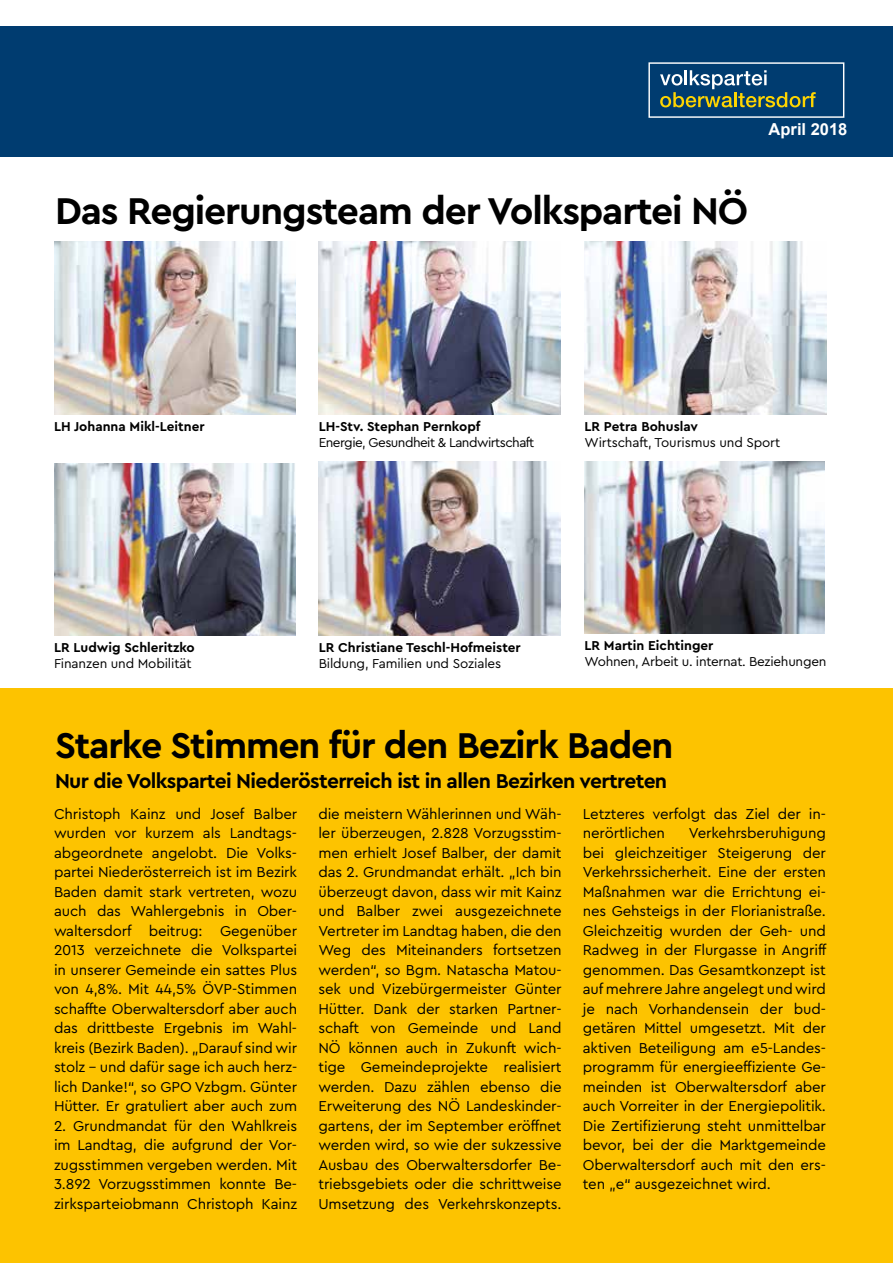
<style>
.page{position:relative;width:893px;height:1263px;background:#fff}
.page>*{position:absolute;margin:0;border:0;box-sizing:border-box;transform-origin:0 0}
.t1{font:700 39px "Cera PRO";letter-spacing:-.03em;color:#000}
.t2{font:700 37.5px "Cera PRO";letter-spacing:-.03em;color:#000}
.t3{font:700 21px "Cera PRO";letter-spacing:-.03em;color:#000}
.t4{font:700 16.5px "Arial";color:#fff}
.t5{font:15px/19.5px "Cera PRO";letter-spacing:-.01em;color:#000;text-align:justify}
.t6{font:700 13.5px "Cera PRO";color:#000}
.t7{font:13.5px "Cera PRO";letter-spacing:-.015em;color:#000}
.t8{font:13.5px "Cera PRO";letter-spacing:-.04em;color:#000}
</style>
<div class="page">
<div style="left:0;top:27px;width:893px;height:130px;background:#003c70"></div>
<svg style="left:660px;top:70px;width:156px;height:37px"></svg>
<div style="left:648px;top:62px;width:196px;height:56px;border:1px solid #fff"></div>
<img style="left:54px;top:241px;width:242px;height:173px">
<img style="left:584px;top:241px;width:242px;height:174px">
<img style="left:319px;top:241px;width:241px;height:173px">
<img style="left:54px;top:464px;width:242px;height:171px">
<img style="left:584px;top:461px;width:241px;height:173px">
<img style="left:319px;top:461px;width:241px;height:174px">
<div style="left:0;top:689px;width:893px;height:574px;background:#fdc300"></div>
<h1 class="t1" style="left:55px;top:185px;width:694px">Das Regierungsteam der Volkspartei NÖ</h1>
<p class="t4" style="left:769px;top:118px;width:80px">April 2018</p>
<p class="t6" style="left:54px;top:417px;width:152px">LH Johanna Mikl-Leitner</p>
<p class="t6" style="left:319px;top:417px;width:163px">LH-Stv. Stephan Pernkopf</p>
<p class="t8" style="left:319px;top:433px;width:217px">Energie, Gesundheit &amp; Landwirtschaft</p>
<p class="t6" style="left:584px;top:417px;width:115px">LR Petra Bohuslav</p>
<p class="t7" style="left:584px;top:433px;width:197px">Wirtschaft, Tourismus und Sport</p>
<p class="t6" style="left:54px;top:638px;width:142px">LR Ludwig Schleritzko</p>
<p class="t7" style="left:54px;top:654px;width:139px">Finanzen und Mobilität</p>
<p class="t6" style="left:319px;top:638px;width:204px">LR Christiane Teschl-Hofmeister</p>
<p class="t7" style="left:319px;top:654px;width:184px">Bildung, Familien und Soziales</p>
<p class="t6" style="left:584px;top:636px;width:131px">LR Martin Eichtinger</p>
<p class="t7" style="left:584px;top:652px;width:243px">Wohnen, Arbeit u. internat. Beziehungen</p>
<h2 class="t2" style="left:55px;top:720px;width:620px">Starke Stimmen für den Bezirk Baden</h2>
<h3 class="t3" style="left:55px;top:767px;width:614px">Nur die Volkspartei Niederösterreich ist in allen Bezirken vertreten</h3>
<p class="t5" style="left:54px;top:803px;width:245px">Christoph Kainz und Josef Balber wurden vor kurzem als Landtags&shy;abgeordnete angelobt. Die Volks&shy;partei Niederösterreich ist im Bezirk Baden damit stark vertreten, wozu auch das Wahlergebnis in Ober&shy;waltersdorf beitrug: Gegenüber 2013 verzeichnete die Volkspartei in unserer Gemeinde ein sattes Plus von 4,8%. Mit 44,5% ÖVP-Stimmen schaffte Oberwaltersdorf aber auch das drittbeste Ergebnis im Wahl&shy;kreis (Bezirk Baden). „Darauf sind wir stolz – und dafür sage ich auch herz&shy;lich Danke!“, so GPO Vzbgm. Günter Hütter. Er gratuliert aber auch zum</p>
<p class="t5" style="left:54px;top:1115px;width:245px">2. Grundmandat für den Wahlkreis im Landtag, die aufgrund der Vor&shy;zugsstimmen vergeben werden. Mit 3.892 Vorzugsstimmen konnte Be&shy;zirksparteiobmann Christoph Kainz</p>
<p class="t5" style="left:318px;top:803px;width:245px">die meistern Wählerinnen und Wäh&shy;ler überzeugen, 2.828 Vorzugsstim&shy;men erhielt Josef Balber, der damit das 2. Grundmandat erhält. „Ich bin überzeugt davon, dass wir mit Kainz und Balber zwei ausgezeichnete Vertreter im Landtag haben, die den Weg des Miteinanders fortsetzen werden“, so Bgm. Natascha Matou&shy;sek und Vizebürgermeister Günter Hütter. Dank der starken Partner&shy;schaft von Gemeinde und Land NÖ können auch in Zukunft wich&shy;tige Gemeindeprojekte realisiert werden. Dazu zählen ebenso die Erweiterung des NÖ Landeskinder&shy;gartens, der im September eröffnet werden wird, so wie der sukzessive Ausbau des Oberwaltersdorfer Be&shy;triebsgebiets oder die schrittweise Umsetzung des Verkehrskonzepts.</p>
<p class="t5" style="left:583px;top:803px;width:245px">Letzteres verfolgt das Ziel der in&shy;nerörtlichen</p>
<p class="t5" style="left:583px;top:823px;width:245px;text-indent:106px">Verkehrsberuhigung bei gleichzeitiger Steigerung der Verkehrssicherheit. Eine der ersten Maßnahmen war die Errichtung ei&shy;nes Gehsteigs in der Florianistraße.<br>Gleichzeitig wurden der Geh- und Radweg in der Flurgasse in Angriff genommen. Das Gesamtkonzept ist auf mehrere Jahre angelegt und wird je nach Vorhandensein der bud&shy;getären Mittel umgesetzt. Mit der aktiven Beteiligung am e5-Landes&shy;programm für energieeffiziente Ge&shy;meinden ist Oberwaltersdorf aber auch Vorreiter in der Energiepolitik.<br>Die Zertifizierung steht unmittelbar bevor, bei der die Marktgemeinde Oberwaltersdorf auch mit den ers&shy;ten „e“ ausgezeichnet wird.</p>
</div>
